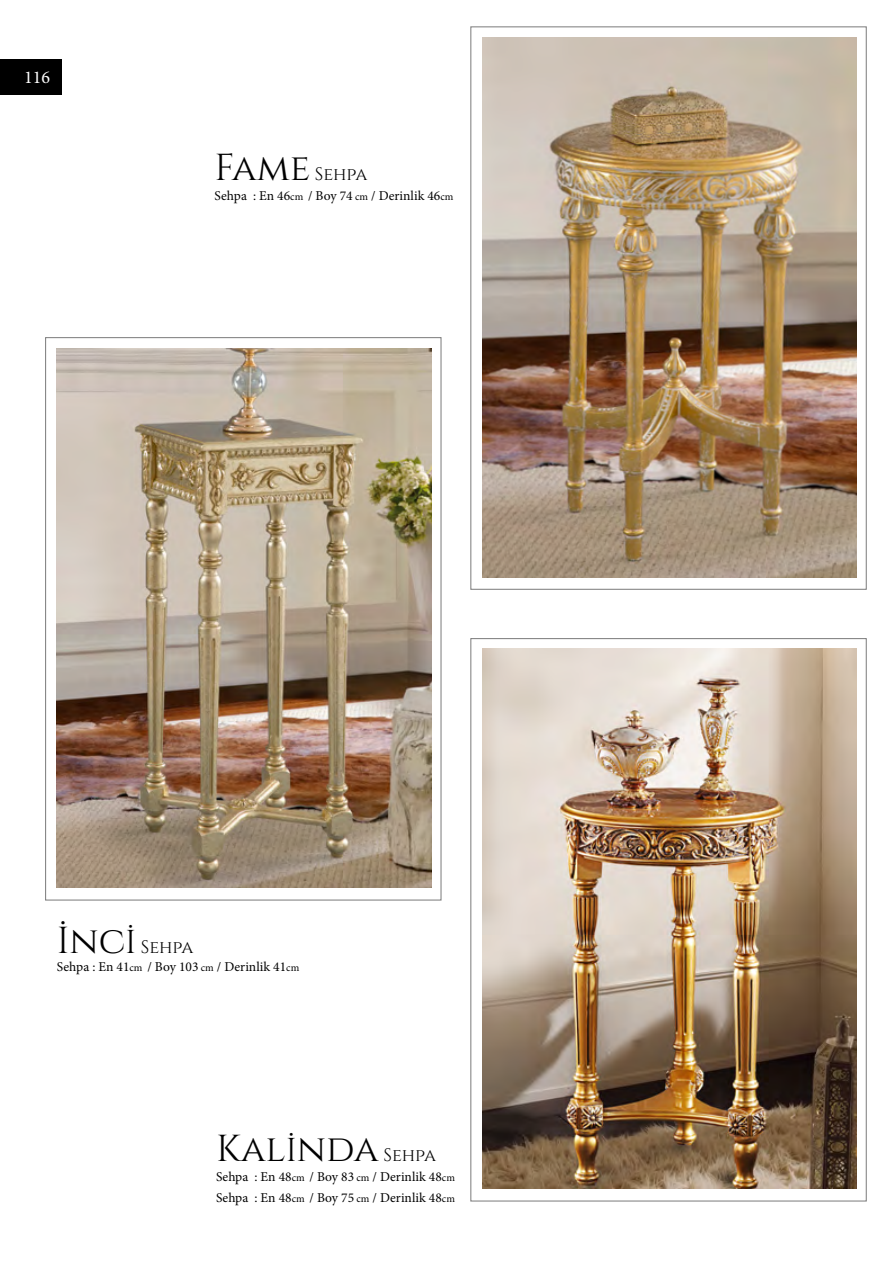
<style>
.page{position:relative;width:893px;height:1263px;background:#fff}
.page>*{position:absolute;margin:0;border:0;box-sizing:border-box;transform-origin:0 0}
.t1{font:37.5px "Cinzel";color:#000}
.t2{font:18px "Cinzel";letter-spacing:-.005em;color:#000}
.t3{font:18px "Minion Pro";color:#fff}
.t4{font:13.5px/20.5px "Minion Pro";color:#000}
.s1{font-size:37.5px}
.s2{font-size:10.5px}
.s3{font-size:33px}
.s4{font-size:18px}
</style>
<div class="page">
<div style="left:0;top:59px;width:61px;height:35px;background:#000"></div>
<img style="left:482px;top:37px;width:374px;height:540px">
<img style="left:482px;top:649px;width:374px;height:540px">
<img style="left:57px;top:348px;width:374px;height:540px">
<h2 class="t3" style="left:24px;top:65px;width:27px">116</h2>
<h2 class="t2" style="left:215px;top:164px;width:154px"><span class="s1">Fame</span> Sehpa</h2>
<p class="t4" style="left:215px;top:185px;width:240px">Sehpa : En 46<span class="s2">cm</span> / Boy 74 <span class="s2">cm</span> / Derinlik 46<span class="s2">cm</span></p>
<h2 class="t2" style="left:57px;top:937px;width:138px"><span class="s1">İnc</span><span class="s3">İ</span> Sehpa</h2>
<p class="t4" style="left:57px;top:956px;width:244px">Sehpa : En 41<span class="s2">cm</span> / Boy 103 <span class="s2">cm</span> / Derinlik 41<span class="s2">cm</span></p>
<h1 class="t1" style="left:216px;top:1126px;width:222px">Kal<span class="s3">İ</span>nda <span class="s4">Sehpa</span></h1>
<p class="t4" style="left:216px;top:1166px;width:240px">Sehpa : En 48<span class="s2">cm</span> / Boy 83 <span class="s2">cm</span> / Derinlik 48<span class="s2">cm<br></span>Sehpa : En 48<span class="s2">cm</span> / Boy 75 <span class="s2">cm</span> / Derinlik 48<span class="s2">cm</span></p>
</div>
